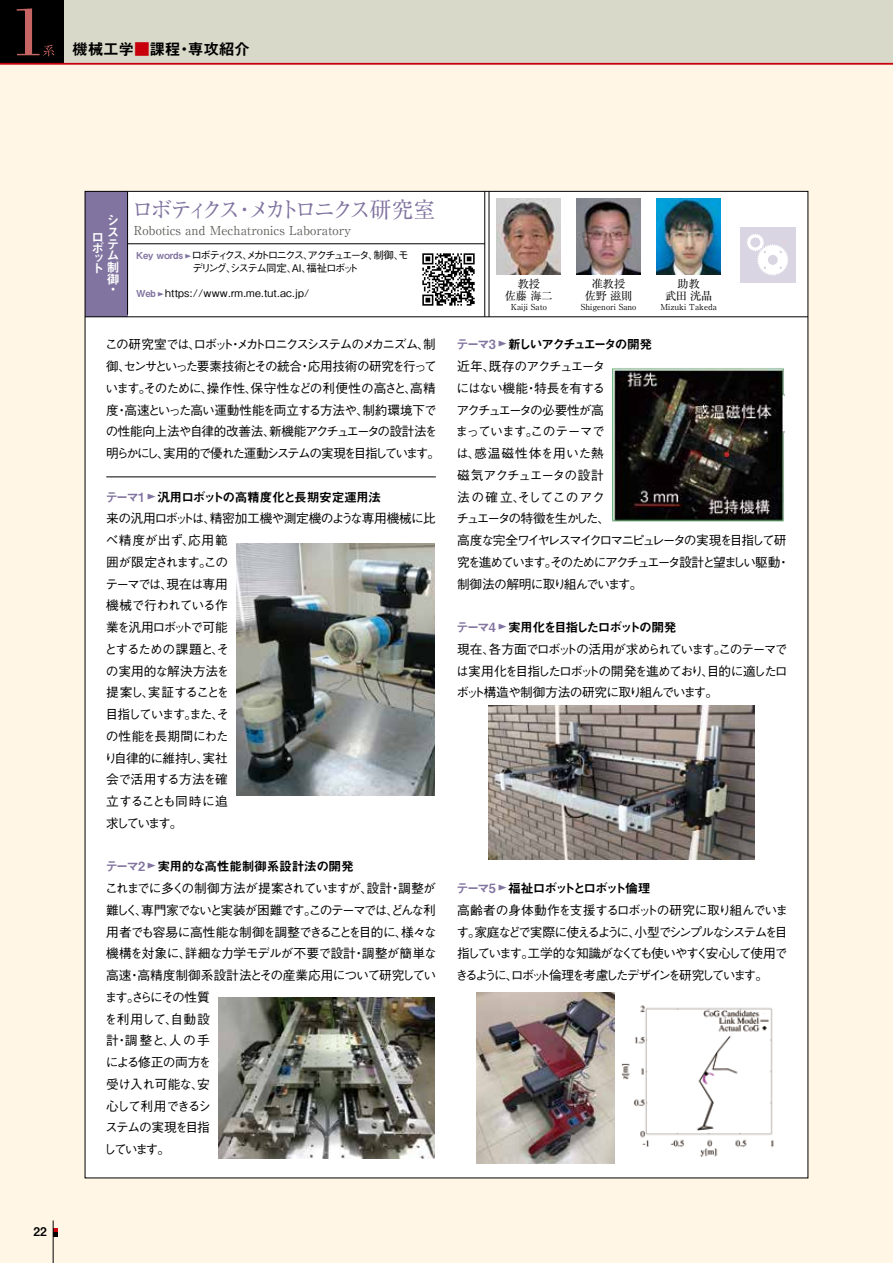
<style>
.page{position:relative;width:893px;height:1263px;background:#fff6e6}
.page>*{position:absolute;margin:0;border:0;box-sizing:border-box;transform-origin:0 0}
.t1{font:22.5px "Ryumin Pro";letter-spacing:-.175em;color:#8174a0;scale:.96 1}
.t2{font:15.75px "Midashi Go Pro MB31";letter-spacing:-.02em;color:#000}
.t3{font:500 12.75px/21.8px "Gothic BBB Pro";letter-spacing:-.09em;color:#000}
.t4{font:500 12.75px/21.8px "Gothic BBB Pro";letter-spacing:-.12em;color:#000}
.t5{font:12.75px "Midashi Go Pro MB31";letter-spacing:-.055em;color:#000}
.t6{font:12.75px "Midashi Go Pro MB31";letter-spacing:-.03em;color:#000}
.t7{font:12.75px "Midashi Go Pro MB31";letter-spacing:-.115em;color:#000}
.t8{font:12.75px "Midashi Go Pro MB31";letter-spacing:-.16em;color:#000}
.t9{font:12.75px "Midashi Go Pro MB31";letter-spacing:-.165em;color:#000}
.t10{font:12.75px/11.9px "Midashi Go Pro MB31";color:#fff}
.t11{font:12.3px "Ryumin Pro";color:#605f5b}
.t12{font:12px "Midashi Go Pro MB31";color:#000}
.t13{font:11.25px/12px "Ryumin Pro";letter-spacing:-.02em;color:#000;text-align:center}
.t14{font:500 10.5px/12.8px "Gothic BBB Pro";letter-spacing:-.175em;color:#000}
.t15{font:500 10.5px "Gothic BBB Pro";letter-spacing:.02em;color:#000}
.t16{font:8.25px "Ryumin Pro";color:#000}
.s1{color:#c7000b}
.s2{font-family:"Midashi Go Pro MB31";font-weight:400;font-size:9.6px;color:#8174a0}
.s3{font-family:"Midashi Go Pro MB31";font-weight:400;font-size:4.8px;color:#8174a0}
.s4{color:#8174a0}
</style>
<div class="page">
<div style="left:0;top:0;width:893px;height:64px;background:#d9d9ca"></div>
<div style="left:0;top:0;width:64px;height:64px;background:#000"></div>
<hr style="left:0;top:63px;width:893px;height:2px;background:#c7000b">
<div style="left:85px;top:191px;width:723px;height:987px;background:#fff"></div>
<div style="left:85px;top:191px;width:43px;height:126px;background:#8174a0"></div>
<hr style="left:127px;top:191px;width:1px;height:124px;background:#000">
<hr style="left:85px;top:317px;width:723px;height:1px;background:#000">
<hr style="left:128px;top:243px;width:357px;height:1px;background:#000">
<hr style="left:489px;top:191px;width:1px;height:126px;background:#000">
<hr style="left:484px;top:191px;width:1px;height:126px;background:#000">
<img style="left:622px;top:1005px;width:152px;height:152px">
<img style="left:476px;top:993px;width:139px;height:170px">
<img style="left:489px;top:705px;width:266px;height:155px">
<img style="left:497px;top:198px;width:64px;height:77px">
<img style="left:577px;top:198px;width:63px;height:77px">
<img style="left:657px;top:198px;width:64px;height:77px">
<img style="left:422px;top:253px;width:53px;height:53px">
<svg style="left:17px;top:8px;width:37px;height:48px"></svg>
<hr style="left:106px;top:477px;width:330px;height:1px;background:#000">
<img style="left:237px;top:544px;width:197px;height:251px">
<img style="left:219px;top:997px;width:215px;height:161px">
<img style="left:613px;top:368px;width:172px;height:154px">
<div style="left:741px;top:227px;width:55px;height:55px;background:#d9d5e2"></div>
<svg style="left:747px;top:234px;width:42px;height:42px"></svg>
<svg style="left:54px;top:1228px;width:3px;height:8px"></svg>
<hr style="left:53px;top:1220px;width:1px;height:43px;background:#000">
<p class="t2" style="left:72px;top:37px;width:179px">機械工学<span class="s1">■</span>課程・専攻紹介</p>
<p class="t12" style="left:33px;top:1222px;width:15px">22</p>
<p class="t10" style="left:107px;top:213px;width:13px;text-align:justify">システム制御</p>
<p class="t10" style="left:107px;top:281px;width:9px">・</p>
<p class="t10" style="left:91px;top:230px;width:14px;line-height:11.4px">ロボ</p>
<p class="t10" style="left:91px;top:252px;width:13px;line-height:10.2px">ット</p>
<h1 class="t1" style="left:132px;top:192px;width:318px">ロボティクス・メカトロニクス研究室</h1>
<p class="t11" style="left:134px;top:221px;width:219px">Robotics and Mechatronics Laboratory</p>
<p class="t14" style="left:193px;top:247px;width:218px;text-indent:-57px"><span class="s2">Key words</span><span class="s3">▶</span>ロボティクス、メカトロニクス、アクチュエータ、制御、モデリング、システム同定、AI、福祉ロボット</p>
<p class="t15" style="left:136px;top:285px;width:175px"><span class="s2">Web</span><span class="s3">▶</span>https://www.rm.me.tut.ac.jp/</p>
<p class="t13" style="left:505px;top:277px;width:49px">教授<br>佐藤 海二</p>
<p class="t16" style="left:511px;top:301px;width:38px">Kaiji Sato</p>
<p class="t13" style="left:585px;top:277px;width:49px">准教授<br>佐野 滋則</p>
<p class="t16" style="left:581px;top:301px;width:57px">Shigenori Sano</p>
<p class="t13" style="left:665px;top:277px;width:49px">助教<br>武田 洸晶</p>
<p class="t16" style="left:660px;top:301px;width:58px">Mizuki Takeda</p>
<p class="t3" style="left:105px;top:332px;width:336px">この研究室では、ロボット・メカトロニクスシステムのメカニズム、制御、センサといった要素技術とその統合・応用技術の研究を行っています。そのために、操作性、保守性などの利便性の高さと、高精度・高速といった高い運動性能を両立する方法や、制約環境下での性能向上法や自律的改善法、新機能アクチュエータの設計法を明らかにし、実用的で優れた運動システムの実現を目指しています。</p>
<p class="t5" style="left:105px;top:486px;width:277px"><span class="s4">テーマ1</span><sup>▶</sup>汎用ロボットの高精度化と長期安定運用法</p>
<p class="t3" style="left:104px;top:506px;width:333px">来の汎用ロボットは、精密加工機や測定機のような専用機械に比べ精度が出ず、応用範<br>囲が限定されます。この<br>テーマでは、現在は専用<br>機械で行われている作<br>業を汎用ロボットで可能<br>とするための課題と、そ<br>の実用的な解決方法を<br>提案し、実証することを<br>目指しています。また、そ<br>の性能を長期間にわた<br>り自律的に維持し、実社<br>会で活用する方法を確<br>立することも同時に追<br>求しています。　</p>
<p class="t6" style="left:105px;top:856px;width:250px"><span class="s4">テーマ2</span><sup>▶</sup>実用的な高性能制御系設計法の開発</p>
<p class="t3" style="left:104px;top:876px;width:335px">これまでに多くの制御方法が提案されていますが、設計・調整が難しく、専門家でないと実装が困難です。このテーマでは、どんな利用者でも容易に高性能な制御を調整できることを目的に、様々な機構を対象に、詳細な力学モデルが不要で設計・調整が簡単な高速・高精度制御系設計法とその産業応用について研究しています。さらにその性質<br>を利用して、自動設<br>計・調整と、人の手<br>による修正の両方を<br>受け入れ可能な、安<br>心して利用できるシ<br>ステムの実現を目指<br>しています。</p>
<p class="t8" style="left:456px;top:334px;width:197px"><span class="s4">テーマ3</span><sup>▶</sup>新しいアクチュエータの開発</p>
<p class="t4" style="left:456px;top:354px;width:336px">近年、既存のアクチュエータ<br>にはない機能・特長を有する<br>アクチュエータの必要性が高<br>まっています。このテーマで<br>は、感温磁性体を用いた熱<br>磁気アクチュエータの設計<br>法の確立、そしてこのアク<br>チュエータの特徴を生かした、<br>高度な完全ワイヤレスマイクロマニピュレータの実現を目指して研究を進めています。そのためにアクチュエータ設計と望ましい駆動・制御法の解明に取り組んでいます。</p>
<p class="t7" style="left:456px;top:617px;width:222px"><span class="s4">テーマ4</span><sup>▶</sup>実用化を目指したロボットの開発</p>
<p class="t3" style="left:456px;top:637px;width:333px;text-align:justify">現在、各方面でロボットの活用が求められています。このテーマでは実用化を目指したロボットの開発を進めており、目的に適したロボット構造や制御方法の研究に取り組んでいます。</p>
<p class="t9" style="left:456px;top:878px;width:196px"><span class="s4">テーマ5</span><sup>▶</sup>福祉ロボットとロボット倫理</p>
<p class="t3" style="left:456px;top:898px;width:334px;text-align:justify">高齢者の身体動作を支援するロボットの研究に取り組んでいます。家庭などで実際に使えるように、小型でシンプルなシステムを目指しています。工学的な知識がなくても使いやすく安心して使用できるように、ロボット倫理を考慮したデザインを研究しています。</p>
</div>
